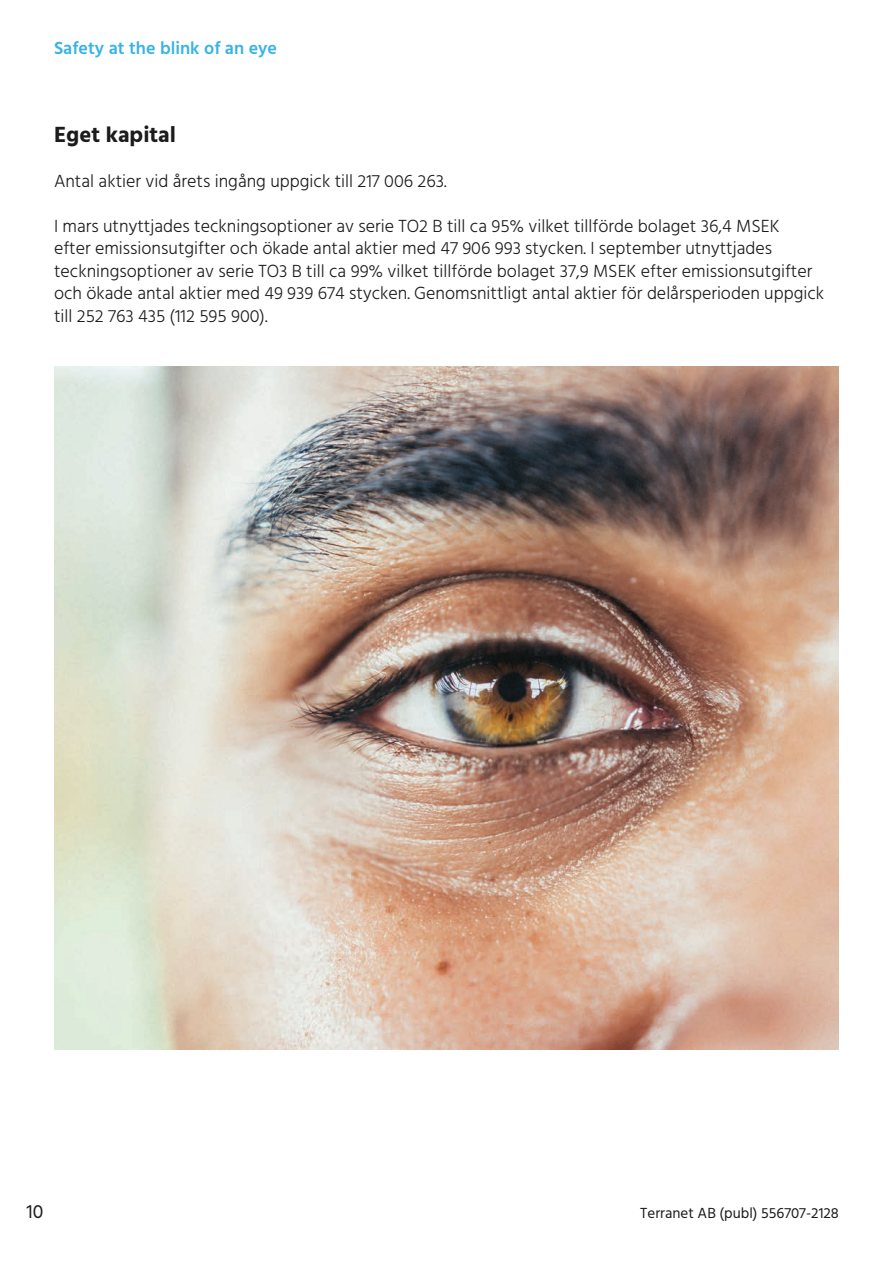
<style>
.page{position:relative;width:893px;height:1263px;background:#fff}
.page>*{position:absolute;margin:0;border:0;box-sizing:border-box;transform-origin:0 0}
.t1{font:700 22.5px "Hind";color:#1b1c1b}
.t2{font:19.5px "Hind";color:#1b1c1b}
.t3{font:300 18px/22.5px "Hind";color:#1b1c1b}
.t4{font:600 18px "Hind";color:#39b3e4}
.t5{font:15px "Hind";color:#1b1c1b}
</style>
<div class="page">
<img style="left:54px;top:367px;width:785px;height:682px">
<p class="t4" style="left:54px;top:35px;width:225px">Safety at the blink of an eye</p>
<p class="t1" style="left:54px;top:121px;width:124px">Eget kapital</p>
<p class="t3" style="left:54px;top:170px;width:394px">Antal aktier vid årets ingång uppgick till 217 006 263.</p>
<p class="t3" style="left:54px;top:215px;width:772px">I mars utnyttjades teckningsoptioner av serie TO2 B till ca 95% vilket tillförde bolaget 36,4 MSEK<br>efter emissionsutgifter och ökade antal aktier med 47 906 993 stycken. I september utnyttjades teckningsoptioner av serie TO3 B till ca 99% vilket tillförde bolaget 37,9 MSEK efter emissionsutgifter och ökade antal aktier med 49 939 674 stycken. Genomsnittligt antal aktier för delårsperioden uppgick till 252 763 435 (112 595 900).</p>
<p class="t2" style="left:27px;top:1198px;width:18px">10</p>
<p class="t5" style="left:640px;top:1203px;width:200px">Terranet AB (publ) 556707-2128</p>
</div>
